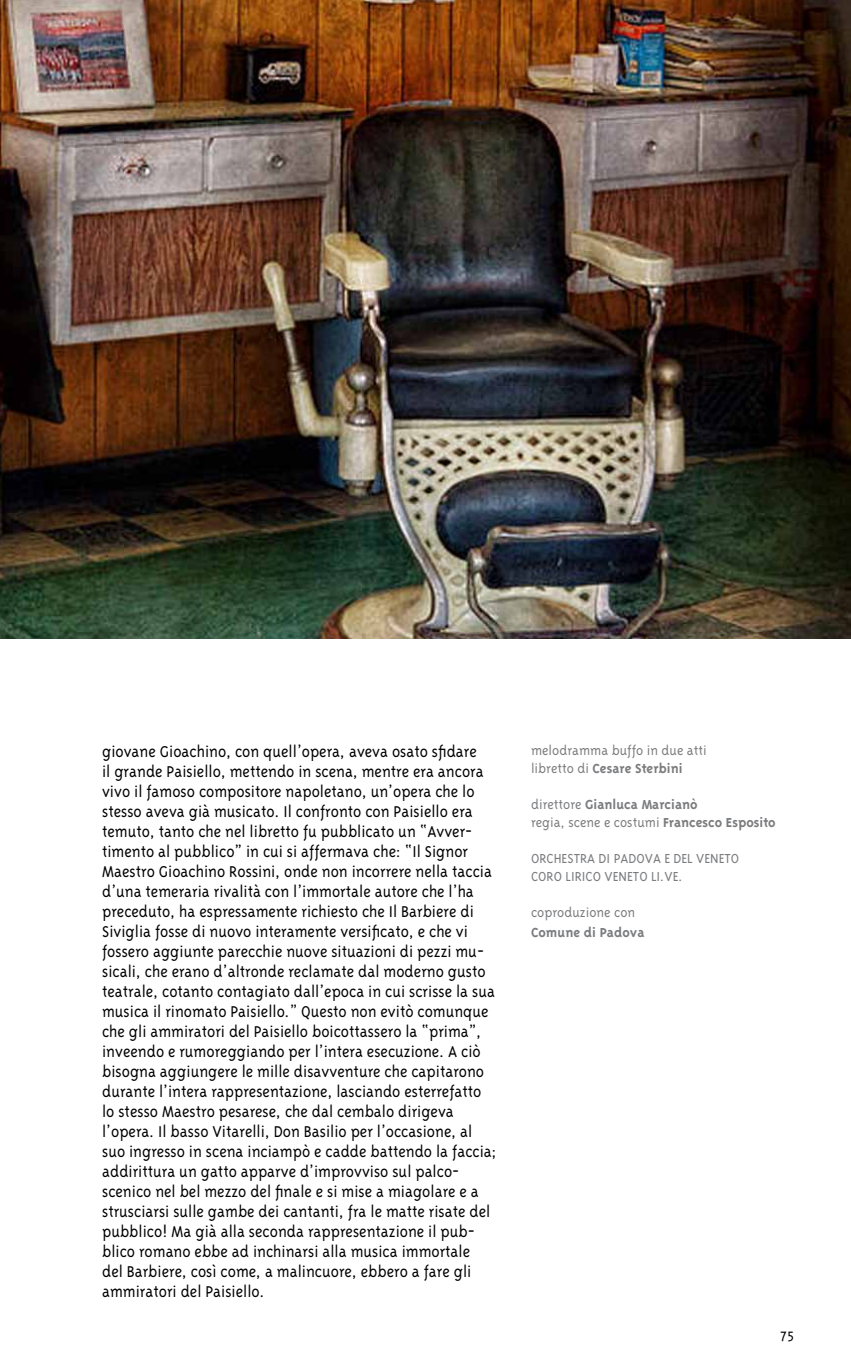
<style>
.page{position:relative;width:851px;height:1361px;background:#fff}
.page>*{position:absolute;margin:0;border:0;box-sizing:border-box;transform-origin:0 0}
.t1{font:300 18px/20px "Triplex";color:#000;scale:.96 1}
.t2{font:300 16px "Triplex";color:#000}
.t3{font:300 15px/18px "Triplex";color:#7b7c7e}
.t4{font:700 15px/18px "Triplex";color:#7b7c7e}
.s1{font-weight:700}
.s2{font-weight:300}
</style>
<div class="page">
<img style="left:0;top:0;width:850px;height:638px">
<p class="t1" style="left:102px;top:741px;width:412px">giovane Gioachino, con quell’opera, aveva osato sfidare<br>il grande Paisiello, mettendo in scena, mentre era ancora vivo il famoso compositore napoletano, un’opera che lo stesso aveva già musicato. Il confronto con Paisiello era temuto, tanto che nel libretto fu pubblicato un “Avver&shy;timento al pubblico” in cui si affermava che: “Il Signor Maestro Gioachino Rossini, onde non incorrere nella taccia d’una temeraria rivalità con l’immortale autore che l’ha preceduto, ha espressamente richiesto che Il Barbiere di Siviglia fosse di nuovo interamente versificato, e che vi fossero aggiunte parecchie nuove situazioni di pezzi mu&shy;sicali, che erano d’altronde reclamate dal moderno gusto teatrale, cotanto contagiato dall’epoca in cui scrisse la sua musica il rinomato Paisiello.” Questo non evitò comunque che gli ammiratori del Paisiello boicottassero la “prima”, inveendo e rumoreggiando per l’intera esecuzione. A ciò bisogna aggiungere le mille disavventure che capitarono durante l’intera rappresentazione, lasciando esterrefatto lo stesso Maestro pesarese, che dal cembalo dirigeva l’opera. Il basso Vitarelli, Don Basilio per l’occasione, al suo ingresso in scena inciampò e cadde battendo la faccia; addirittura un gatto apparve d’improvviso sul palco&shy;scenico nel bel mezzo del finale e si mise a miagolare e a strusciarsi sulle gambe dei cantanti, fra le matte risate del pubblico! Ma già alla seconda rappresentazione il pub&shy;blico romano ebbe ad inchinarsi alla musica immortale<br>del Barbiere, così come, a malincuore, ebbero a fare gli ammiratori del Paisiello.</p>
<p class="t3" style="left:531px;top:741px;width:177px">melodramma buffo in due atti libretto di <span class="s1">Cesare Sterbini</span></p>
<p class="t4" style="left:531px;top:795px;width:246px"><span class="s2">direttore</span> Gianluca Marcianò<br><span class="s2">regia, scene e costumi</span> Francesco Esposito</p>
<p class="t3" style="left:531px;top:849px;width:210px">ORCHESTRA DI PADOVA E DEL VENETO<br>Coro</p>
<p class="t3" style="left:565px;top:867px;width:13px">Lirico</p>
<p class="t3" style="left:604px;top:867px;width:16px">Veneto</p>
<p class="t3" style="left:651px;top:867px;width:33px">Li .Ve.</p>
<p class="t3" style="left:531px;top:903px;width:106px">coproduzione con</p>
<p class="t4" style="left:531px;top:923px;width:115px">Comune di Padova</p>
<p class="t2" style="left:779px;top:1325px;width:16px">75</p>
</div>
